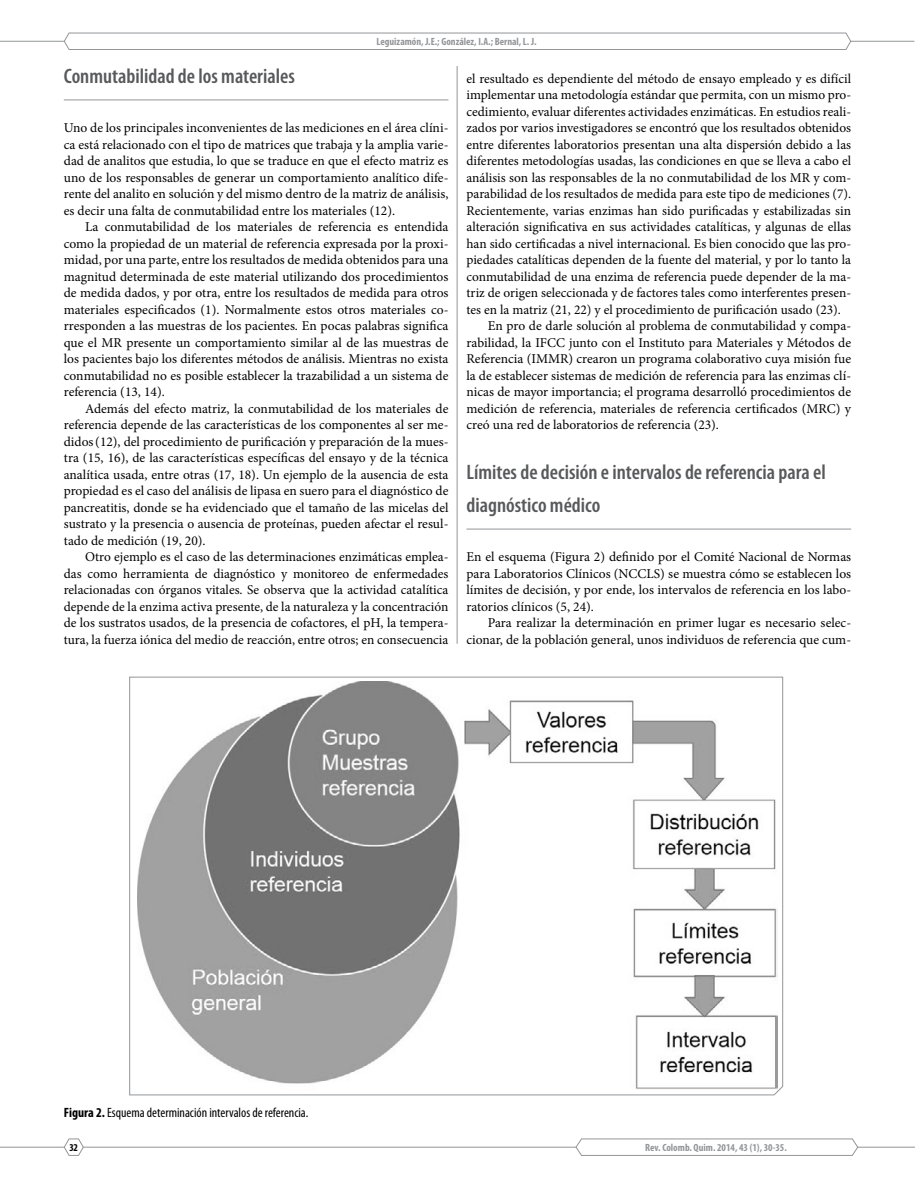
<style>
.page{position:relative;width:915px;height:1191px;background:#fff}
.page>*{position:absolute;margin:0;border:0;box-sizing:border-box;transform-origin:0 0}
.T2{font:600 condensed 21px/33px "Myriad Pro";color:#58595b}
.Texto_de_parrafos{font:13.5px/16.5px "Minion Pro";color:#000;text-align:justify}
.Texto_de_parrafos_pr{font:13.5px/16.5px "Minion Pro";color:#000;text-align:justify}
.Párrafo_de_lista{font:13.5px/16.5px "Minion Pro";color:#000;text-align:right}
.Pie_de_fotos_y_tabla{font:condensed 13.5px "Myriad Pro";color:#000}
.t1{font:700 condensed 10.5px "Myriad Pro";color:#939598}
.t2{font:700 condensed 10.5px "Myriad Pro";color:#000}
.s1{font-weight:700}
</style>
<div class="page">
<hr style="left:0;top:41px;width:914px;height:1px;background:#939598">
<hr style="left:0;top:1146px;width:914px;height:1px;background:#939598">
<svg style="left:63px;top:1138px;width:21px;height:18px"></svg>
<svg style="left:575px;top:1138px;width:283px;height:18px"></svg>
<hr style="left:456px;top:66px;width:1px;height:578px;background:#939598">
<svg style="left:63px;top:32px;width:788px;height:18px"></svg>
<hr style="left:64px;top:100px;width:384px;height:1px;background:#939598">
<hr style="left:466px;top:529px;width:384px;height:1px;background:#939598">
<svg style="left:129px;top:676px;width:654px;height:419px"></svg>
<p class="t1" style="left:376px;top:36px;width:161px">Leguizamón, J.E.; González, I.A.; Bernal, L. J.</p>
<p class="T2" style="left:64px;top:59px;width:232px">Conmutabilidad de los materiales</p>
<p class="Texto_de_parrafos_pr" style="left:64px;top:120px;width:386px">Uno de los principales inconvenientes de las mediciones en el área clíni&shy;ca está relacionado con el tipo de matrices que trabaja y la amplia varie&shy;dad de analitos que estudia, lo que se traduce en que el efecto matriz es uno de los responsables de generar un comportamiento analítico dife&shy;rente del analito en solución y del mismo dentro de la matriz de análisis, es decir una falta de conmutabilidad entre los materiales (12).</p>
<p class="Texto_de_parrafos" style="left:64px;top:219px;width:386px;text-indent:21px">La conmutabilidad de los materiales de referencia es entendida como la propiedad de un material de referencia expresada por la proxi&shy;midad, por una parte, entre los resultados de medida obtenidos para una magnitud determinada de este material utilizando dos procedimientos de medida dados, y por otra, entre los resultados de medida para otros materiales especificados (1). Normalmente estos otros materiales co&shy;rresponden a las muestras de los pacientes. En pocas palabras significa que el MR presente un comportamiento similar al de las muestras de los pacientes bajo los diferentes métodos de análisis. Mientras no exista conmutabilidad no es posible establecer la trazabilidad a un sistema de referencia (13, 14).</p>
<p class="Texto_de_parrafos" style="left:64px;top:400px;width:386px;text-indent:21px">Además del efecto matriz, la conmutabilidad de los materiales de referencia depende de las características de los componentes al ser me&shy;didos(12), del procedimiento de purificación y preparación de la mues&shy;tra (15, 16), de las características específicas del ensayo y de la técnica analítica usada, entre otras (17, 18). Un ejemplo de la ausencia de esta propiedad es el caso del análisis de lipasa en suero para el diagnóstico de pancreatitis, donde se ha evidenciado que el tamaño de las micelas del sustrato y la presencia o ausencia de proteínas, pueden afectar el resul&shy;tado de medición (19, 20).</p>
<p class="Texto_de_parrafos" style="left:64px;top:549px;width:386px;text-indent:21px">Otro ejemplo es el caso de las determinaciones enzimáticas emplea&shy;das como herramienta de diagnóstico y monitoreo de enfermedades relacionadas con órganos vitales. Se observa que la actividad catalítica depende de la enzima activa presente, de la naturaleza y la concentración de los sustratos usados, de la presencia de cofactores, el pH, la tempera&shy;tura, la fuerza iónica del medio de reacción, entre otros; en consecuencia</p>
<p class="Texto_de_parrafos" style="left:466px;top:70px;width:386px">el resultado es dependiente del método de ensayo empleado y es difícil implementar una metodología estándar que permita, con un mismo pro&shy;cedimiento, evaluar diferentes actividades enzimáticas. En estudios reali&shy;zados por varios investigadores se encontró que los resultados obtenidos entre diferentes laboratorios presentan una alta dispersión debido a las diferentes metodologías usadas, las condiciones en que se lleva a cabo el análisis son las responsables de la no conmutabilidad de los MR y com&shy;parabilidad de los resultados de medida para este tipo de mediciones (7).<br>Recientemente, varias enzimas han sido purificadas y estabilizadas sin alteración significativa en sus actividades catalíticas, y algunas de ellas han sido certificadas a nivel internacional. Es bien conocido que las pro&shy;piedades catalíticas dependen de la fuente del material, y por lo tanto la conmutabilidad de una enzima de referencia puede depender de la ma&shy;triz de origen seleccionada y de factores tales como interferentes presen&shy;tes en la matriz (21, 22) y el procedimiento de purificación usado (23).</p>
<p class="Texto_de_parrafos" style="left:466px;top:318px;width:386px;text-indent:21px">En pro de darle solución al problema de conmutabilidad y compa&shy;rabilidad, la IFCC junto con el Instituto para Materiales y Métodos de Referencia (IMMR) crearon un programa colaborativo cuya misión fue la de establecer sistemas de medición de referencia para las enzimas clí&shy;nicas de mayor importancia; el programa desarrolló procedimientos de medición de referencia, materiales de referencia certificados (MRC) y creó una red de laboratorios de referencia (23).</p>
<p class="T2" style="left:466px;top:455px;width:361px">Límites de decisión e intervalos de referencia para el diagnóstico médico</p>
<p class="Texto_de_parrafos_pr" style="left:466px;top:549px;width:386px">En el esquema (Figura 2) definido por el Comité Nacional de Normas para Laboratorios Clínicos (NCCLS) se muestra cómo se establecen los límites de decisión, y por ende, los intervalos de referencia en los labo&shy;ratorios clínicos (5, 24).</p>
<p class="Párrafo_de_lista" style="left:466px;top:615px;width:386px">Para realizar la determinación en primer lugar es necesario selec&shy;cionar, de la población general, unos individuos de referencia que cum-</p>
<p class="Pie_de_fotos_y_tabla" style="left:64px;top:1105px;width:246px"><span class="s1">Figura 2.</span> Esquema determinación intervalos de referencia.</p>
<p class="t2" style="left:70px;top:1141px;width:10px">32</p>
<p class="t1" style="left:645px;top:1141px;width:143px">Rev. Colomb. Quim. 2014, 43 (1), 30-35.</p>
</div>
